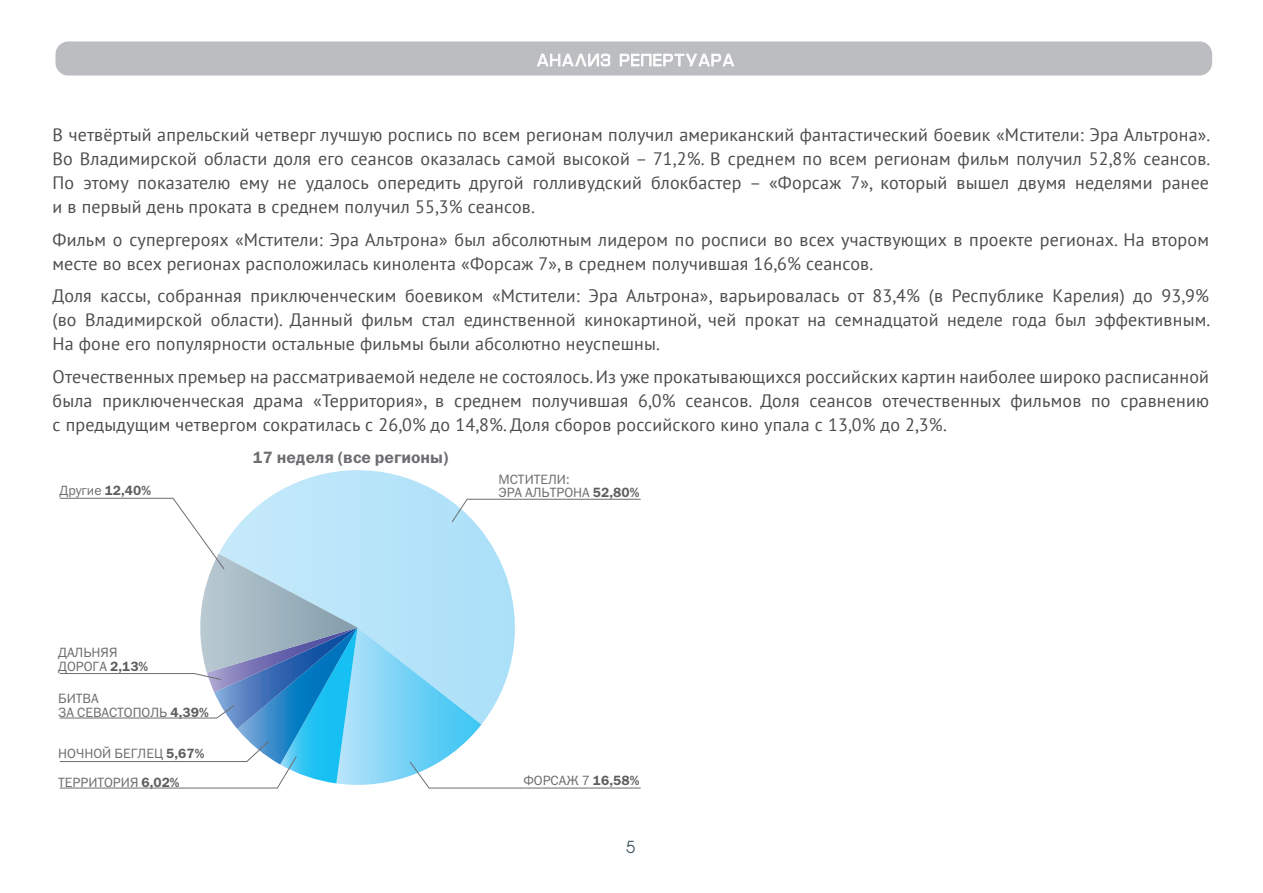
<style>
.page{position:relative;width:1263px;height:893px;background:#fff}
.page>*{position:absolute;margin:0;border:0;box-sizing:border-box;transform-origin:0 0}
.текст{font:18px/24px "PT Sans";letter-spacing:.01em;color:#4b4c4d;text-align:justify}
.t1{font:16.5px "Franklin Gothic Demi C";color:#6c6d70}
.t2{font:16.5px "Avant Garde Gothic Cyr";color:#455760}
.t3{font:13.5px/13.5px "Franklin Gothic Book C";color:#6c6d70}
.s1{font-family:"Franklin Gothic Demi C";color:#5d5d5d}
</style>
<div class="page">
<div style="left:56px;top:41px;width:1156px;height:35px;background:#bcbdc0;border-radius:13px"></div>
<svg style="left:537px;top:53px;width:74px;height:14px"></svg>
<svg style="left:619px;top:53px;width:115px;height:14px"></svg>
<svg style="left:270px;top:470px;width:175px;height:27px"></svg>
<svg style="left:59px;top:497px;width:582px;height:292px"></svg>
<p class="текст" style="left:53px;top:123px;width:1159px">В четвёртый апрельский четверг лучшую роспись по всем регионам получил американский фантастический боевик «Мстители: Эра Альтрона».<br>Во Владимирской области доля его сеансов оказалась самой высокой – 71,2%. В среднем по всем регионам фильм получил 52,8% сеансов.<br>По этому показателю ему не удалось опередить другой голливудский блокбастер – «Форсаж 7», который вышел двумя неделями ранее и в первый день проката в среднем получил 55,3% сеансов.</p>
<p class="текст" style="left:53px;top:227px;width:1158px">Фильм о супергероях «Мстители: Эра Альтрона» был абсолютным лидером по росписи во всех участвующих в проекте регионах. На втором месте во всех регионах расположилась кинолента «Форсаж 7», в среднем получившая 16,6% сеансов.</p>
<p class="текст" style="left:53px;top:284px;width:1159px">Доля кассы, собранная приключенческим боевиком «Мстители: Эра Альтрона», варьировалась от 83,4% (в Республике Карелия) до 93,9% (во Владимирской области). Данный фильм стал единственной кинокартиной, чей прокат на семнадцатой неделе года был эффективным.<br>На фоне его популярности остальные фильмы были абсолютно неуспешны.</p>
<p class="текст" style="left:53px;top:364px;width:1158px">Отечественных премьер на рассматриваемой неделе не состоялось. Из уже прокатывающихся российских картин наиболее широко расписанной была приключенческая драма «Территория», в среднем получившая 6,0% сеансов. Доля сеансов отечественных фильмов по сравнению с предыдущим четвергом сократилась с 26,0% до 14,8%. Доля сборов российского кино упала с 13,0% до 2,3%.</p>
<p class="t3" style="left:60px;top:484px;width:93px">Другие <span class="s1">12,40%</span></p>
<p class="t1" style="left:253px;top:448px;width:197px">17 неделя (все регионы)</p>
<p class="t3" style="left:498px;top:472px;width:142px">МСТИТЕЛИ:<br>ЭРА АЛЬТРОНА <span class="s1">52,80%</span></p>
<p class="t3" style="left:58px;top:646px;width:92px">ДАЛЬНЯЯ<br>ДОРОГА <span class="s1">2,13%</span></p>
<p class="t3" style="left:58px;top:692px;width:152px">БИТВА<br>ЗА СЕВАСТОПОЛЬ <span class="s1">4,39%</span></p>
<p class="t3" style="left:58px;top:747px;width:148px">НОЧНОЙ БЕГЛЕЦ <span class="s1">5,67%</span></p>
<p class="t3" style="left:58px;top:775px;width:123px">ТЕРРИТОРИЯ <span class="s1">6,02%</span></p>
<p class="t3" style="left:523px;top:774px;width:118px">ФОРСАЖ 7 <span class="s1">16,58%</span></p>
<p class="t2" style="left:626px;top:837px;width:11px">5</p>
</div>
